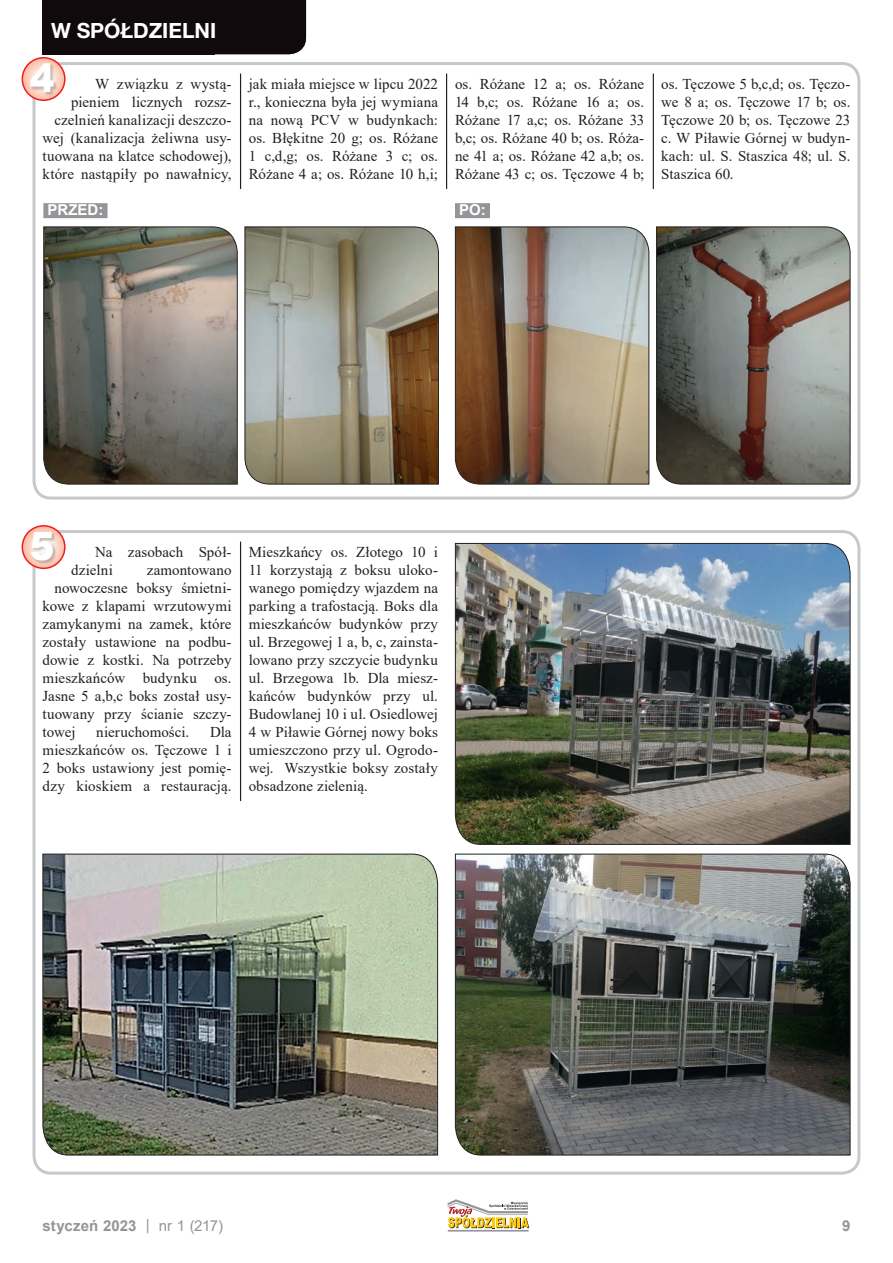
<style>
.page{position:relative;width:893px;height:1263px;background:#fff}
.page>*{position:absolute;margin:0;border:0;box-sizing:border-box;transform-origin:0 0}
.t1{font:900 39px "Arial";color:#fff;scale:.95 1}
.t2{font:700 21px "Helvetica Neue LT Pro";color:#fff}
.t3{font:15px/18px "Times New Roman";letter-spacing:.005em;color:#231f20;text-align:justify}
.t4{font:700 15px "Arial";letter-spacing:.01em;color:#939598}
.t5{font:700 15px "Arial";color:#fff}
.s1{font-weight:400}
</style>
<div class="page">
<hr style="left:448px;top:1230px;width:81px;height:1px;background:#939598">
<svg style="left:447px;top:1199px;width:82px;height:29px"></svg>
<div style="left:43px;top:0;width:263px;height:54px;background:#110a0c"></div>
<div style="left:33px;top:62px;width:827px;height:438px;border:3px solid #c7c8ca;border-radius:17px"></div>
<div style="left:33px;top:530px;width:827px;height:645px;border:3px solid #c7c8ca;border-radius:17px"></div>
<svg style="left:22px;top:58px;width:43px;height:42px"></svg>
<div style="left:22px;top:57px;width:44px;height:44px;border:2px solid #ee1d23;border-radius:50%"></div>
<svg style="left:22px;top:526px;width:43px;height:42px"></svg>
<div style="left:22px;top:525px;width:44px;height:44px;border:2px solid #ee1d23;border-radius:50%"></div>
<div style="left:31px;top:64px;width:27px;height:32px;background:#231f20;opacity:.25"></div>
<div style="left:31px;top:533px;width:26px;height:32px;background:#231f20;opacity:.25"></div>
<hr style="left:240px;top:542px;width:1px;height:259px;background:#231f20">
<hr style="left:240px;top:74px;width:1px;height:115px;background:#231f20">
<hr style="left:446px;top:74px;width:1px;height:115px;background:#231f20">
<hr style="left:653px;top:74px;width:1px;height:115px;background:#231f20">
<svg style="left:244px;top:226px;width:195px;height:259px;background:#928c7a"></svg>
<svg style="left:656px;top:226px;width:195px;height:259px;background:#73716a"></svg>
<svg style="left:43px;top:226px;width:195px;height:259px;background:#747169"></svg>
<svg style="left:455px;top:226px;width:195px;height:259px;background:#938270"></svg>
<div style="left:43px;top:203px;width:65px;height:15px;background:#939598"></div>
<div style="left:455px;top:203px;width:35px;height:15px;background:#939598"></div>
<img style="left:455px;top:543px;width:396px;height:302px">
<img style="left:455px;top:853px;width:396px;height:303px">
<img style="left:42px;top:853px;width:396px;height:303px">
<h2 class="t2" style="left:51px;top:18px;width:167px">W SPÓŁDZIELNI</h2>
<h1 class="t1" style="left:30px;top:50px;width:28px">4</h1>
<p class="t3" style="left:43px;top:75px;width:191px;text-align:right">W związku z wystą-<br>pieniem licznych rozsz&shy;czelnień kanalizacji deszczo&shy;wej (kanalizacja żeliwna usy&shy;tuowana na klatce schodowej), które nastąpiły po nawałnicy,</p>
<p class="t3" style="left:249px;top:75px;width:191px">jak miała miejsce w lipcu 2022 r., konieczna była jej wymiana na nową PCV w budynkach: os. Błękitne 20 g; os. Różane 1 c,d,g; os. Różane 3 c; os.<br>Różane 4 a; os. Różane 10 h,i;</p>
<p class="t3" style="left:455px;top:75px;width:191px">os. Różane 12 a; os. Różane 14 b,c; os. Różane 16 a; os.<br>Różane 17 a,c; os. Różane 33 b,c; os. Różane 40 b; os. Róża&shy;ne 41 a; os. Różane 42 a,b; os.<br>Różane 43 c; os. Tęczowe 4 b;</p>
<p class="t3" style="left:661px;top:75px;width:191px">os. Tęczowe 5 b,c,d; os. Tęczo&shy;we 8 a; os. Tęczowe 17 b; os.<br>Tęczowe 20 b; os. Tęczowe 23 c. W Piławie Górnej w budyn&shy;kach: ul. S. Staszica 48; ul. S.<br>Staszica 60.</p>
<p class="t5" style="left:48px;top:199px;width:57px">PRZED:</p>
<p class="t5" style="left:459px;top:199px;width:28px">PO:</p>
<h1 class="t1" style="left:30px;top:518px;width:28px">5</h1>
<p class="t3" style="left:71px;top:543px;width:162px;text-indent:24px">Na zasobach Spół&shy;dzielni</p>
<p class="t3" style="left:147px;top:561px;width:86px">zamontowano</p>
<p class="t3" style="left:55px;top:579px;width:179px">nowoczesne boksy śmietni-</p>
<p class="t3" style="left:43px;top:597px;width:191px">kowe z klapami wrzutowymi</p>
<p class="t3" style="left:43px;top:615px;width:190px">zamykanymi na zamek, które</p>
<p class="t3" style="left:43px;top:633px;width:191px">zostały ustawione na podbu-</p>
<p class="t3" style="left:43px;top:651px;width:191px">dowie z kostki. Na potrzeby</p>
<p class="t3" style="left:43px;top:669px;width:191px">mieszkańców budynku os.</p>
<p class="t3" style="left:43px;top:687px;width:191px">Jasne 5 a,b,c boks został usy-</p>
<p class="t3" style="left:43px;top:705px;width:191px">tuowany przy ścianie szczy-</p>
<p class="t3" style="left:43px;top:723px;width:35px">towej</p>
<p class="t3" style="left:96px;top:723px;width:95px">nieruchomości.</p>
<p class="t3" style="left:43px;top:723px;width:191px;text-indent:168px">Dla mieszkańców os. Tęczowe 1 i 2 boks ustawiony jest pomię&shy;dzy kioskiem a restauracją.</p>
<p class="t3" style="left:249px;top:543px;width:191px">Mieszkańcy os. Złotego 10 i 11 korzystają z boksu uloko&shy;wanego pomiędzy wjazdem na parking a trafostacją. Boks dla mieszkańców budynków przy ul. Brzegowej 1 a, b, c, zainsta&shy;lowano przy szczycie budynku ul. Brzegowa 1b. Dla miesz&shy;kańców budynków przy ul.<br>Budowlanej 10 i ul. Osiedlowej 4 w Piławie Górnej nowy boks umieszczono przy ul. Ogrodo&shy;wej. Wszystkie boksy zostały obsadzone zielenią.</p>
<p class="t4" style="left:43px;top:1215px;width:182px">styczeń 2023 <span class="s1">| nr 1 (217)</span></p>
<p class="t4" style="left:842px;top:1215px;width:10px">9</p>
</div>
